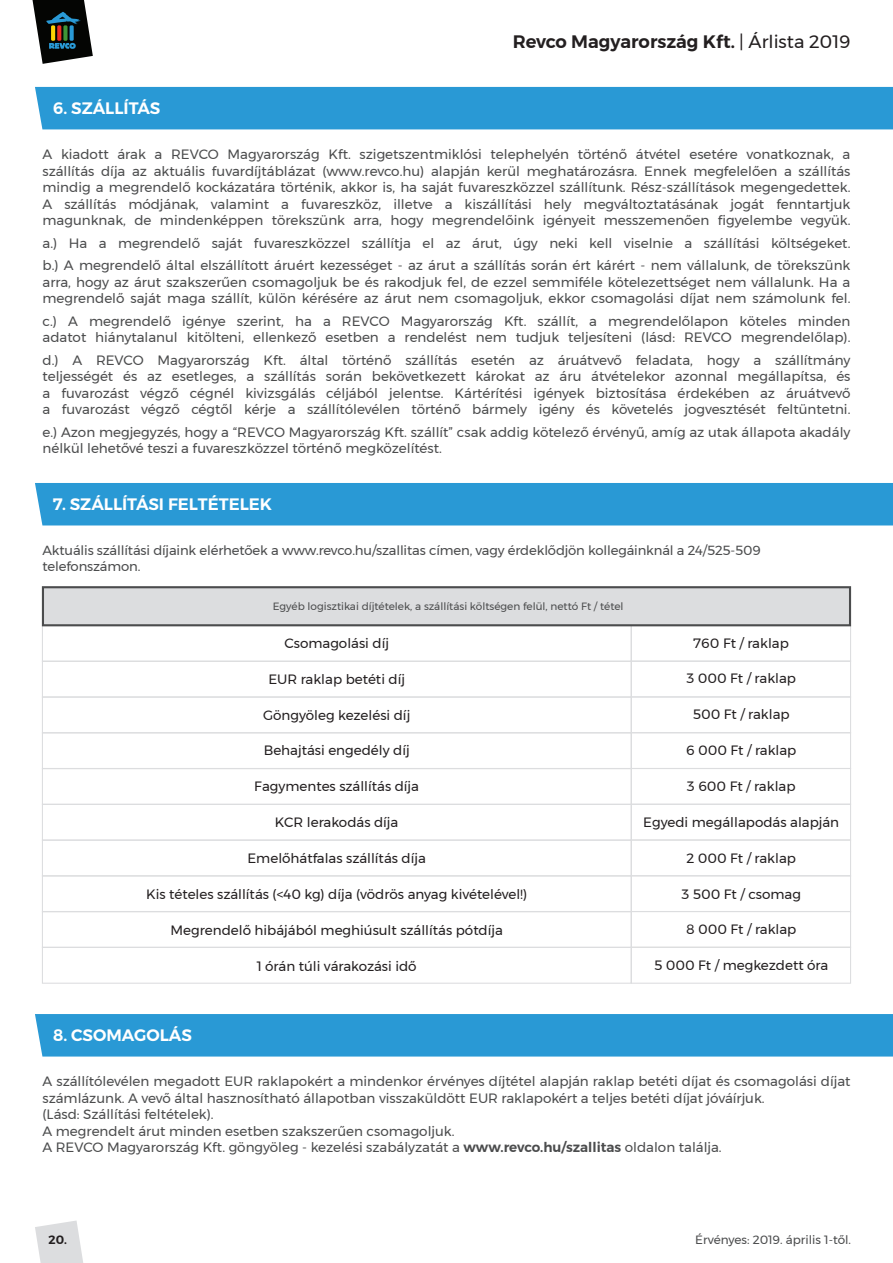
<style>
.page{position:relative;width:893px;height:1263px;background:#fff}
.page>*{position:absolute;margin:0;border:0;box-sizing:border-box;transform-origin:0 0}
.t1{font:600 18px "Montserrat";color:#231f20}
.t2{font:600 16.5px "Montserrat";color:#fff}
.t3{font:13.5px/16.5px "Montserrat";color:#4b4c4d}
.t4{font:13.5px "Montserrat";color:#231f20}
.t5{font:13.2px/15.9px "Montserrat";letter-spacing:-.01em;color:#4b4c4d}
.t6{font:12px "Montserrat";color:#4b4c4d}
.t7{font:600 12px "Montserrat";color:#231f20}
.t8{font:10.5px "Montserrat";color:#4b4c4d}
.s1{font-weight:400}
.s2{font-weight:600}
</style>
<div class="page">
<div style="left:35px;top:87px;width:858px;height:42px;background:#2999d5"></div>
<div style="left:35px;top:483px;width:858px;height:42px;background:#2999d5"></div>
<div style="left:631px;top:625px;width:220px;height:37px;border:1px solid #dcdddf"></div>
<div style="left:42px;top:625px;width:590px;height:37px;border:1px solid #dcdddf"></div>
<svg style="left:41px;top:586px;width:811px;height:41px;background:#cdcdcf"></svg>
<div style="left:631px;top:661px;width:220px;height:36px;border:1px solid #dcdddf"></div>
<div style="left:42px;top:661px;width:590px;height:37px;border:1px solid #dcdddf"></div>
<div style="left:631px;top:696px;width:220px;height:37px;border:1px solid #dcdddf"></div>
<div style="left:42px;top:696px;width:590px;height:37px;border:1px solid #dcdddf"></div>
<div style="left:631px;top:732px;width:220px;height:37px;border:1px solid #dcdddf"></div>
<div style="left:42px;top:732px;width:590px;height:37px;border:1px solid #dcdddf"></div>
<div style="left:631px;top:768px;width:220px;height:37px;border:1px solid #dcdddf"></div>
<div style="left:42px;top:768px;width:590px;height:37px;border:1px solid #dcdddf"></div>
<div style="left:631px;top:804px;width:220px;height:36px;border:1px solid #dcdddf"></div>
<div style="left:42px;top:804px;width:590px;height:37px;border:1px solid #dcdddf"></div>
<div style="left:631px;top:839px;width:220px;height:37px;border:1px solid #dcdddf"></div>
<div style="left:42px;top:839px;width:590px;height:37px;border:1px solid #dcdddf"></div>
<div style="left:631px;top:875px;width:220px;height:37px;border:1px solid #dcdddf"></div>
<div style="left:42px;top:875px;width:590px;height:37px;border:1px solid #dcdddf"></div>
<div style="left:631px;top:911px;width:220px;height:37px;border:1px solid #dcdddf"></div>
<div style="left:42px;top:911px;width:590px;height:37px;border:1px solid #dcdddf"></div>
<div style="left:631px;top:947px;width:220px;height:37px;border:1px solid #dcdddf"></div>
<div style="left:42px;top:947px;width:590px;height:37px;border:1px solid #dcdddf"></div>
<div style="left:35px;top:1014px;width:858px;height:42px;background:#2999d5"></div>
<svg style="left:33px;top:0;width:60px;height:64px"></svg>
<svg style="left:35px;top:1220px;width:48px;height:43px"></svg>
<h1 class="t1" style="left:513px;top:28px;width:339px">Revco Magyarország Kft. <span class="s1">| Árlista 2019</span></h1>
<p class="t2" style="left:53px;top:95px;width:109px">6. SZÁLLÍTÁS</p>
<p class="t3" style="left:43px;top:146px;width:809px;text-align:justify">A kiadott árak a REVCO Magyarország Kft. szigetszentmiklósi telephelyén történő átvétel esetére vonatkoznak, a szállítás díja az aktuális fuvardíjtáblázat (www.revco.hu) alapján kerül meghatározásra. Ennek megfelelően a szállítás mindig a megrendelő kockázatára történik, akkor is, ha saját fuvareszközzel szállítunk. Rész-szállítások megengedettek.<br>A szállítás módjának, valamint a fuvareszköz, illetve a kiszállítási hely megváltoztatásának jogát fenntartjuk magunknak, de mindenképpen törekszünk arra, hogy megrendelőink igényeit messzemenően figyelembe vegyük.</p>
<p class="t3" style="left:43px;top:232px;width:809px;line-height:22.5px">a.) Ha a megrendelő saját fuvareszközzel szállítja el az árut, úgy neki kell viselnie a szállítási költségeket. b.) A megrendelő által elszállított áruért kezességet - az árut a szállítás során ért kárért - nem vállalunk, de törekszünk</p>
<p class="t3" style="left:43px;top:274px;width:809px">arra, hogy az árut szakszerűen csomagoljuk be és rakodjuk fel, de ezzel semmiféle kötelezettséget nem vállalunk. Ha a megrendelő saját maga szállít, külön kérésére az árut nem csomagoljuk, ekkor csomagolási díjat nem számolunk fel.</p>
<p class="t3" style="left:43px;top:313px;width:809px">c.) A megrendelő igénye szerint, ha a REVCO Magyarország Kft. szállít, a megrendelőlapon köteles minden adatot hiánytalanul kitölteni, ellenkező esetben a rendelést nem tudjuk teljesíteni (lásd: REVCO megrendelőlap).</p>
<p class="t3" style="left:43px;top:352px;width:809px;text-align:justify">d.) A REVCO Magyarország Kft. által történő szállítás esetén az áruátvevő feladata, hogy a szállítmány teljességét és az esetleges, a szállítás során bekövetkezett károkat az áru átvételekor azonnal megállapítsa, és a fuvarozást végző cégnél kivizsgálás céljából jelentse. Kártérítési igények biztosítása érdekében az áruátvevő a fuvarozást végző cégtől kérje a szállítólevélen történő bármely igény és követelés jogvesztését feltüntetni.</p>
<p class="t3" style="left:43px;top:424px;width:809px">e.) Azon megjegyzés, hogy a “REVCO Magyarország Kft. szállít” csak addig kötelező érvényű, amíg az utak állapota akadály nélkül lehetővé teszi a fuvareszközzel történő megközelítést.</p>
<p class="t2" style="left:53px;top:491px;width:221px">7. SZÁLLÍTÁSI FELTÉTELEK</p>
<p class="t5" style="left:43px;top:542px;width:720px">Aktuális szállítási díjaink elérhetőek a www.revco.hu/szallitas címen, vagy érdeklődjön kollegáinknál a 24/525-509 telefonszámon.</p>
<p class="t8" style="left:273px;top:598px;width:352px">Egyéb logisztikai díjtételek, a szállítási költségen felül, nettó Ft / tétel</p>
<p class="t4" style="left:284px;top:633px;width:106px">Csomagolási díj</p>
<p class="t4" style="left:268px;top:669px;width:138px">EUR raklap betéti díj</p>
<p class="t4" style="left:263px;top:704px;width:149px">Göngyöleg kezelési díj</p>
<p class="t4" style="left:264px;top:740px;width:147px">Behajtási engedély díj</p>
<p class="t4" style="left:254px;top:776px;width:166px">Fagymentes szállítás díja</p>
<p class="t4" style="left:275px;top:812px;width:125px">KCR lerakodás díja</p>
<p class="t4" style="left:247px;top:848px;width:180px">Emelőhátfalas szállítás díja</p>
<p class="t4" style="left:146px;top:884px;width:382px">Kis tételes szállítás (&lt;40 kg) díja (vödrös anyag kivételével!)</p>
<p class="t4" style="left:170px;top:920px;width:334px">Megrendelő hibájából meghiúsult szállítás pótdíja</p>
<p class="t4" style="left:257px;top:955px;width:161px">1 órán túli várakozási idő</p>
<p class="t4" style="left:694px;top:632px;width:97px">760 Ft / raklap</p>
<p class="t4" style="left:686px;top:668px;width:111px">3 000 Ft / raklap</p>
<p class="t4" style="left:693px;top:704px;width:98px">500 Ft / raklap</p>
<p class="t4" style="left:686px;top:740px;width:112px">6 000 Ft / raklap</p>
<p class="t4" style="left:687px;top:776px;width:110px">3 600 Ft / raklap</p>
<p class="t4" style="left:643px;top:812px;width:197px">Egyedi megállapodás alapján</p>
<p class="t4" style="left:686px;top:848px;width:111px">2 000 Ft / raklap</p>
<p class="t4" style="left:681px;top:883px;width:121px">3 500 Ft / csomag</p>
<p class="t4" style="left:686px;top:919px;width:112px">8 000 Ft / raklap</p>
<p class="t4" style="left:654px;top:955px;width:176px">5 000 Ft / megkezdett óra</p>
<p class="t2" style="left:53px;top:1022px;width:140px">8. CSOMAGOLÁS</p>
<p class="t3" style="left:43px;top:1073px;width:809px">A szállítólevélen megadott EUR raklapokért a mindenkor érvényes díjtétel alapján raklap betéti díjat és csomagolási díjat számlázunk. A vevő által hasznosítható állapotban visszaküldött EUR raklapokért a teljes betéti díjat jóváírjuk.<br>(Lásd: Szállítási feltételek).<br>A megrendelt árut minden esetben szakszerűen csomagoljuk.<br>A REVCO Magyarország Kft. göngyöleg - kezelési szabályzatát a <span class="s2">www.revco.hu/szallitas</span> oldalon találja.</p>
<p class="t7" style="left:49px;top:1230px;width:20px">20.</p>
<p class="t6" style="left:695px;top:1231px;width:157px">Érvényes: 2019. április 1-től.</p>
</div>
